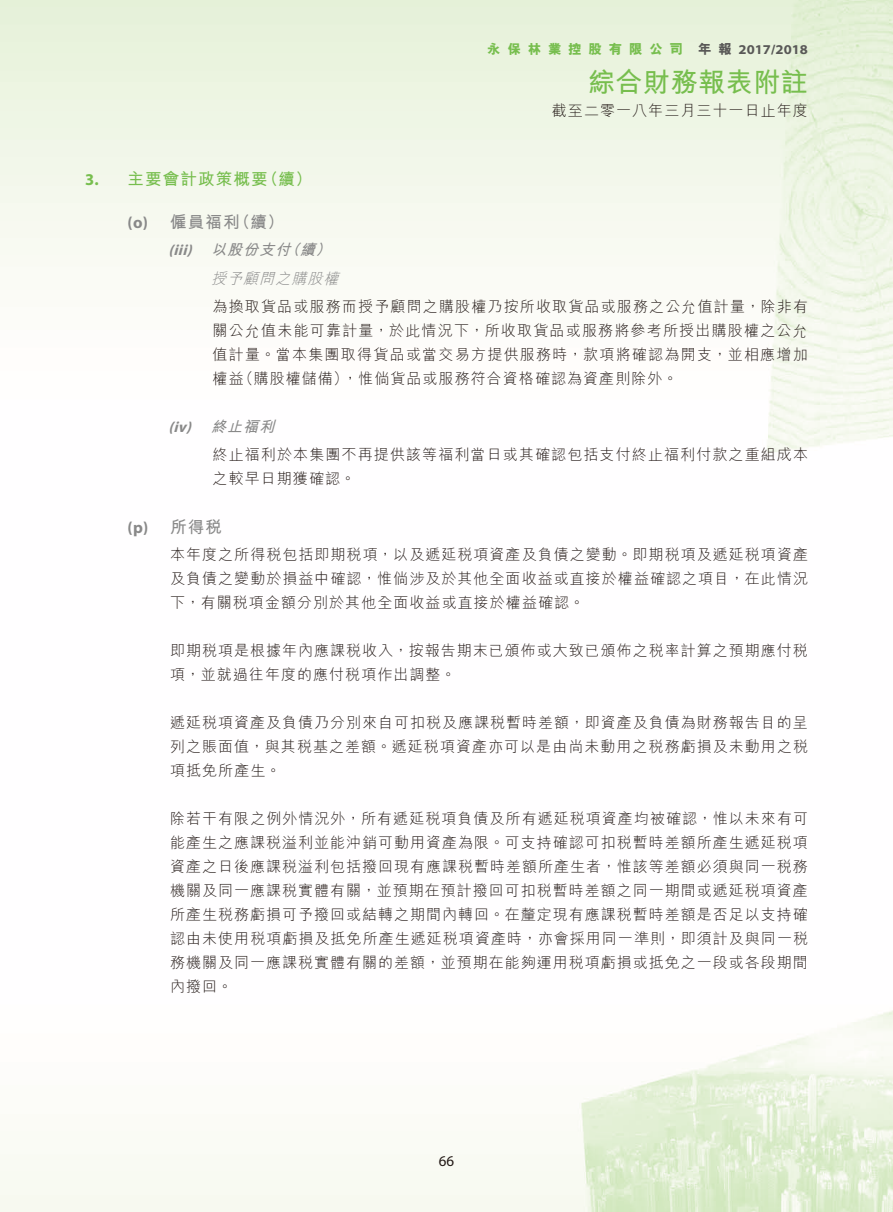
<style>
.page{position:relative;width:893px;height:1212px;background:#fff}
.page>*{position:absolute;margin:0;border:0;box-sizing:border-box;transform-origin:0 0}
.t1{font:700 27px "M Hei HK";letter-spacing:.02em;color:#77be4e}
.t2{font:700 16.5px "M Hei HK";letter-spacing:.07em;color:#77be4e}
.t3{font:700 16.5px "M Hei HK";letter-spacing:.07em;color:#898989}
.t4{font:700 16.5px "Myriad Pro";color:#898989}
.t5{font:700 16.5px "Myriad Pro";color:#77be4e}
.t6{font:300 15px/24px "M Hei HK";letter-spacing:.07em;color:#231916;text-align:justify}
.t7{font:italic 700 15px "M Hei HK";color:#898989}
.t8{font:italic 700 15px "Myriad Pro";color:#898989}
.t9{font:italic 300 15px "M Hei HK";color:#898989}
.t10{font:15px "Myriad Pro";color:#231916}
.t11{font:800 13.5px "M Hei HK";color:#77be4e}
.t12{font:700 semi-expanded 13.5px "Myriad Pro";color:#595857}
.t13{font:800 13.5px "M Hei HK";color:#595857}
</style>
<div class="page">
<img style="left:0;top:0;width:893px;height:1212px">
<p class="t5" style="left:85px;top:168px;width:15px">3.</p>
<p class="t2" style="left:128px;top:167px;width:142px">主要會計政策概要</p>
<p class="t2" style="left:262px;top:167px;width:52px">（續(</p>
<p class="t4" style="left:128px;top:212px;width:22px">o( )</p>
<p class="t3" style="left:170px;top:210px;width:71px">僱員福利</p>
<p class="t3" style="left:234px;top:210px;width:52px">（續(</p>
<p class="t8" style="left:174px;top:240px;width:19px">iii</p>
<p class="t8" style="left:169px;top:240px;width:11px">(</p>
<p class="t8" style="left:187px;top:240px;width:11px">)</p>
<p class="t7" style="left:211px;top:239px;width:111px">以股份支付續</p>
<p class="t7" style="left:285px;top:239px;width:22px">（</p>
<p class="t7" style="left:316px;top:239px;width:22px">(</p>
<p class="t11" style="left:487px;top:40px;width:15px">永</p>
<p class="t11" style="left:508px;top:40px;width:15px">保</p>
<p class="t11" style="left:528px;top:40px;width:15px">林</p>
<p class="t11" style="left:548px;top:40px;width:15px">業</p>
<p class="t11" style="left:568px;top:40px;width:15px">控</p>
<p class="t11" style="left:609px;top:40px;width:15px">有</p>
<p class="t11" style="left:589px;top:40px;width:15px">股</p>
<p class="t11" style="left:649px;top:40px;width:15px">公</p>
<p class="t11" style="left:629px;top:40px;width:15px">限</p>
<p class="t11" style="left:670px;top:40px;width:15px">司</p>
<p class="t13" style="left:698px;top:40px;width:35px">年報</p>
<p class="t12" style="left:739px;top:40px;width:71px">2017/2018</p>
<h1 class="t1" style="left:588px;top:63px;width:221px">綜合財務報表附註</h1>
<p class="t6" style="left:552px;top:98px;width:257px">截至二零一八年三月三十一日止年度</p>
<p class="t4" style="left:128px;top:517px;width:22px">p( )</p>
<p class="t8" style="left:174px;top:417px;width:19px">iv</p>
<p class="t8" style="left:169px;top:417px;width:11px">(</p>
<p class="t8" style="left:186px;top:417px;width:11px">)</p>
<p class="t9" style="left:211px;top:267px;width:134px">授予顧問之購股權</p>
<p class="t6" style="left:213px;top:294px;width:597px;text-align:center">為換取貨品或服務而授予顧問之購股權乃按所收取貨品或服務之公允值計量，除非有關公允值未能可靠計量，於此情況下，所收取貨品或服務將參考所授出購股權之公允值計量。當本集團取得貨品或當交易方提供服務時，款項將確認為開支，並相應增加，惟倘貨品或服務符合資格確認為資產則除外。</p>
<p class="t6" style="left:238px;top:366px;width:111px">（購股權儲備）</p>
<p class="t6" style="left:213px;top:366px;width:33px">權益</p>
<p class="t7" style="left:211px;top:415px;width:70px">終止福利</p>
<p class="t6" style="left:213px;top:442px;width:597px">終止福利於本集團不再提供該等福利當日或其確認包括支付終止福利付款之重組成本之較早日期獲確認。</p>
<p class="t3" style="left:170px;top:515px;width:53px">所得稅</p>
<p class="t6" style="left:170px;top:542px;width:639px">本年度之所得稅包括即期稅項，以及遞延稅項資產及負債之變動。即期稅項及遞延稅項資產及負債之變動於損益中確認，惟倘涉及於其他全面收益或直接於權益確認之項目，在此情況下，有關稅項金額分別於其他全面收益或直接於權益確認。</p>
<p class="t6" style="left:170px;top:638px;width:639px">即期稅項是根據年內應課稅收入，按報告期末已頒佈或大致已頒佈之稅率計算之預期應付稅項，並就過往年度的應付稅項作出調整。</p>
<p class="t6" style="left:170px;top:710px;width:639px">遞延稅項資產及負債乃分別來自可扣稅及應課稅暫時差額，即資產及負債為財務報告目的呈列之賬面值，與其稅基之差額。遞延稅項資產亦可以是由尚未動用之稅務虧損及未動用之稅項抵免所產生。</p>
<p class="t6" style="left:170px;top:806px;width:639px">除若干有限之例外情況外，所有遞延稅項負債及所有遞延稅項資產均被確認，惟以未來有可能產生之應課稅溢利並能沖銷可動用資產為限。可支持確認可扣稅暫時差額所產生遞延稅項資產之日後應課稅溢利包括撥回現有應課稅暫時差額所產生者，惟該等差額必須與同一稅務機關及同一應課稅實體有關，並預期在預計撥回可扣稅暫時差額之同一期間或遞延稅項資產所產生稅務虧損可予撥回或結轉之期間內轉回。在釐定現有應課稅暫時差額是否足以支持確認由未使用稅項虧損及抵免所產生遞延稅項資產時，亦會採用同一準則，即須計及與同一稅務機關及同一應課稅實體有關的差額，並預期在能夠運用稅項虧損或抵免之一段或各段期間內撥回。</p>
<p class="t10" style="left:439px;top:1151px;width:17px">66</p>
</div>
